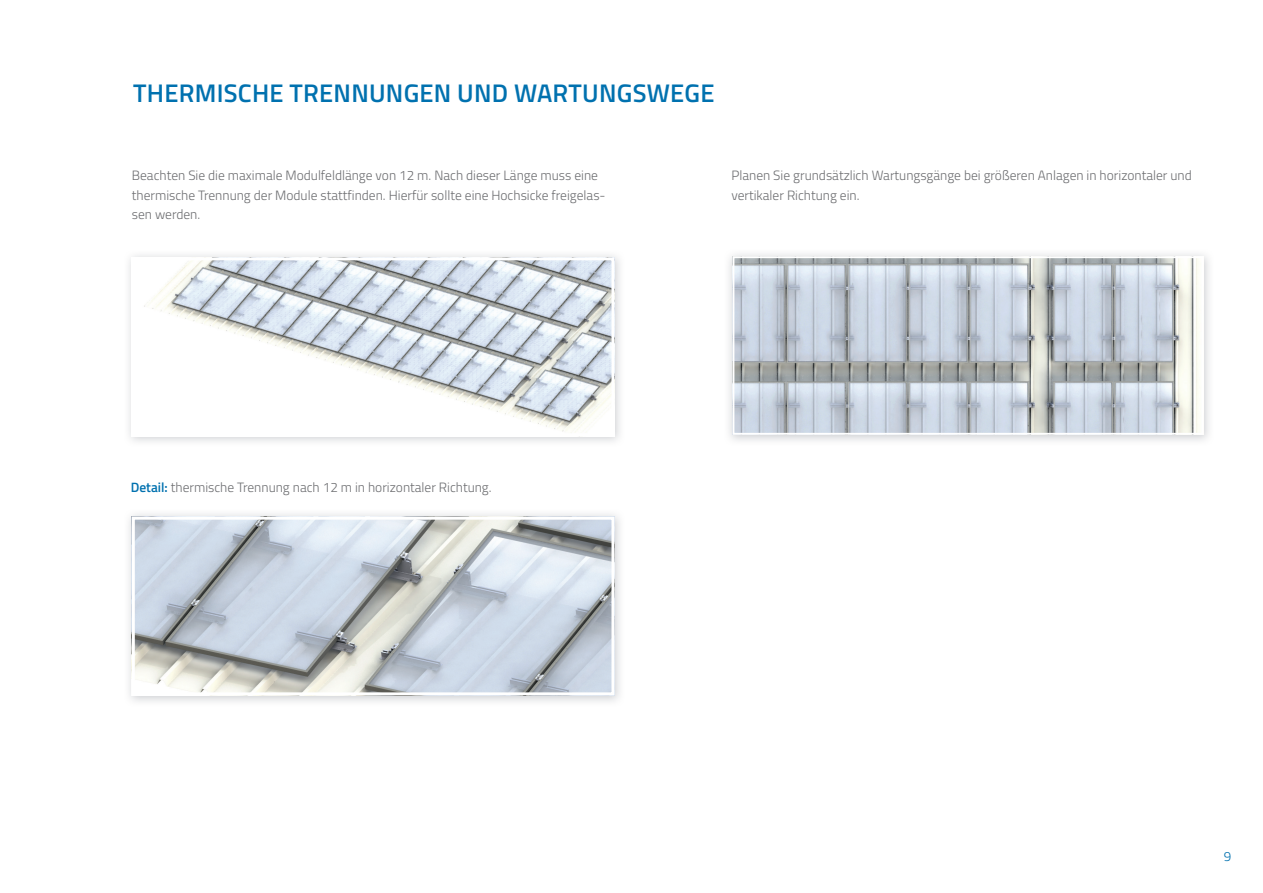
<style>
.page{position:relative;width:1263px;height:893px;background:#fff}
.page>*{position:absolute;margin:0;border:0;box-sizing:border-box;transform-origin:0 0}
.t1{font:600 25.5px "Titillium";letter-spacing:.01em;color:#0071af}
.t2{font:300 13.5px/19.5px "Titillium";color:#6c6d70}
.t3{font:300 13.5px "Titillium";color:#0071af}
.s1{font-weight:600;color:#0071af}
</style>
<div class="page">
<img style="left:735px;top:259px;width:465px;height:173px">
<div style="left:732px;top:256px;width:471px;height:179px;border:2px solid #fff"></div>
<img style="left:129px;top:255px;width:491px;height:187px">
<img style="left:136px;top:261px;width:474px;height:171px">
<div style="left:132px;top:257px;width:482px;height:179px;border:3px solid #fff"></div>
<img style="left:129px;top:514px;width:491px;height:188px">
<img style="left:136px;top:521px;width:474px;height:170px">
<div style="left:132px;top:517px;width:482px;height:178px;border:3px solid #fff"></div>
<h1 class="t1" style="left:133px;top:74px;width:583px">THERMISCHE TRENNUNGEN UND WARTUNGSWEGE</h1>
<p class="t2" style="left:132px;top:165px;width:475px">Beachten Sie die maximale Modulfeldlänge von 12 m. nach dieser länge muss eine thermische Trennung der Module stattfinden. Hierfür sollte eine Hochsicke freigelas&shy;sen werden.</p>
<p class="t2" style="left:731px;top:165px;width:462px">Planen Sie grundsätzlich Wartungsgänge bei größeren Anlagen in horizontaler und vertikaler richtung ein.</p>
<p class="t2" style="left:131px;top:477px;width:362px"><span class="s1">DETAIL:</span> thermische Trennung nach 12 m in horizontaler richtung.</p>
<p class="t3" style="left:1224px;top:847px;width:9px">9</p>
</div>
